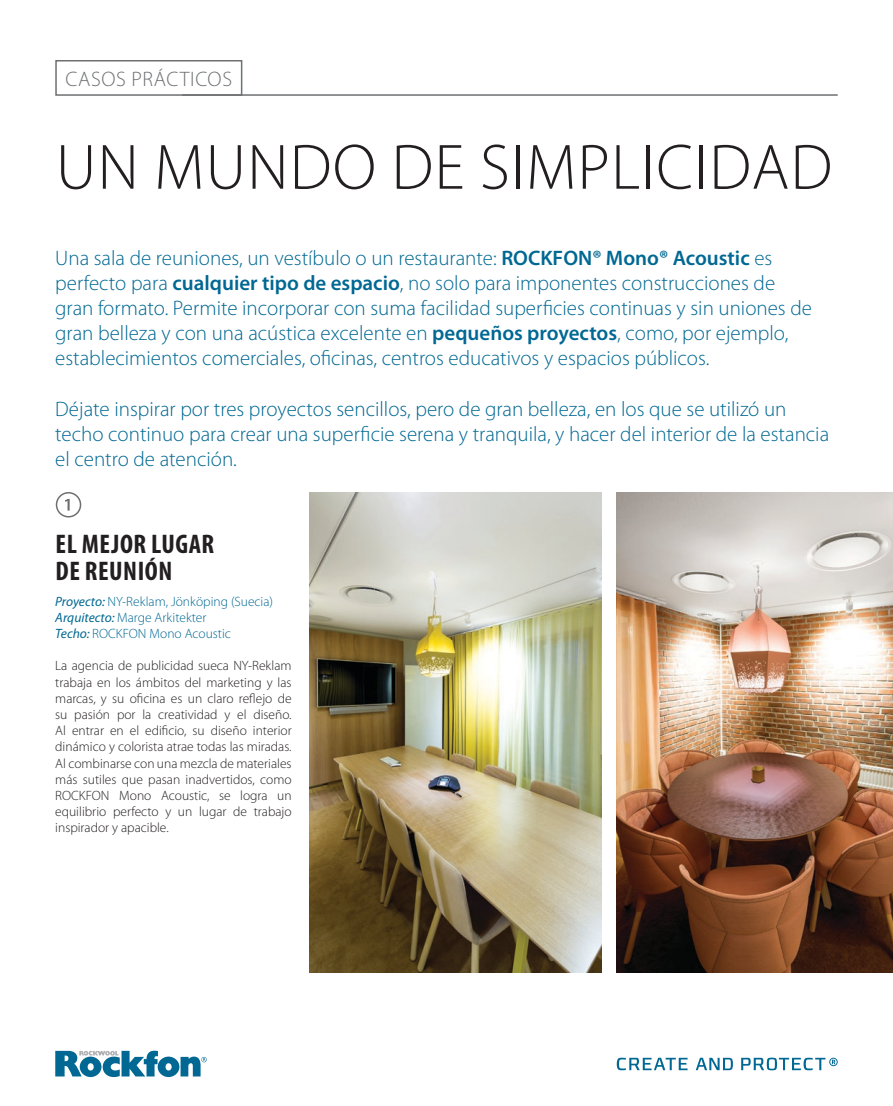
<style>
.page{position:relative;width:893px;height:1106px;background:#fff}
.page>*{position:absolute;margin:0;border:0;box-sizing:border-box;transform-origin:0 0}
.t1{font:300 64.5px "Myriad Pro";letter-spacing:.02em;color:#231f20}
.t2{font:700 condensed 27px/27px "Myriad Pro";letter-spacing:.02em;color:#231f20}
.t3{font:300 21px/25.2px "Myriad Pro";color:#006893}
.t4{font:300 21px "Myriad Pro";letter-spacing:.03em;color:#6d6f71}
.t5{font:300 13.5px/16.2px "Myriad Pro";color:#231f20;text-align:justify}
.t6{font:300 13.5px/16.2px "Myriad Pro";color:#006893}
.s1{font-weight:600}
.s2{font-weight:400;font-style:italic}
</style>
<div class="page">
<svg style="left:696px;top:1057px;width:37px;height:13px"></svg>
<svg style="left:741px;top:1057px;width:97px;height:13px"></svg>
<svg style="left:617px;top:1057px;width:71px;height:13px"></svg>
<svg style="left:55px;top:1050px;width:152px;height:27px"></svg>
<img style="left:310px;top:492px;width:291px;height:480px">
<img style="left:617px;top:492px;width:276px;height:480px">
<div style="left:56px;top:492px;width:25px;height:25px;border:2px solid #6d6f71;border-radius:50%"></div>
<svg style="left:65px;top:499px;width:5px;height:11px"></svg>
<hr style="left:182px;top:94px;width:656px;height:2px;background:#6d6f71">
<div style="left:55px;top:60px;width:187px;height:36px;border:2px solid #6d6f71"></div>
<p class="t4" style="left:66px;top:66px;width:168px">CASOS PRÁCTICOS</p>
<h1 class="t1" style="left:56px;top:128px;width:778px">UN MUNDO DE SIMPLICIDAD</h1>
<p class="t3" style="left:55px;top:245px;width:758px">Una sala de reuniones, un vestíbulo o un restaurante: <span class="s1">ROCKFON® Mono® Acoustic</span> es perfecto para <span class="s1">cualquier tipo de espacio</span>, no solo para imponentes construcciones de gran formato. Permite incorporar con suma facilidad superficies continuas y sin uniones de gran belleza y con una acústica excelente en <span class="s1">pequeños proyectos</span>, como, por ejemplo, establecimientos comerciales, oficinas, centros educativos y espacios públicos.</p>
<p class="t3" style="left:55px;top:396px;width:775px">Déjate inspirar por tres proyectos sencillos, pero de gran belleza, en los que se utilizó un techo continuo para crear una superficie serena y tranquila, y hacer del interior de la estancia el centro de atención.</p>
<p class="t2" style="left:56px;top:530px;width:160px">EL MEJOR LUGAR<br>DE REUNIÓN</p>
<p class="t6" style="left:55px;top:593px;width:219px"><span class="s2">Proyecto:</span> NY-Reklam, Jönköping (Suecia)<br><span class="s2">Arquitecto:</span> Marge Arkitekter<br><span class="s2">Techo:</span> ROCKFON Mono Acoustic</p>
<p class="t5" style="left:55px;top:657px;width:238px">La agencia de publicidad sueca NY-Reklam trabaja en los ámbitos del marketing y las marcas, y su oficina es un claro reflejo de su pasión por la creatividad y el diseño.<br>Al entrar en el edificio, su diseño interior dinámico y colorista atrae todas las miradas.<br>Al combinarse con una mezcla de materiales más sutiles que pasan inadvertidos, como ROCKFON Mono Acoustic, se logra un equilibrio perfecto y un lugar de trabajo inspirador y apacible.</p>
</div>
